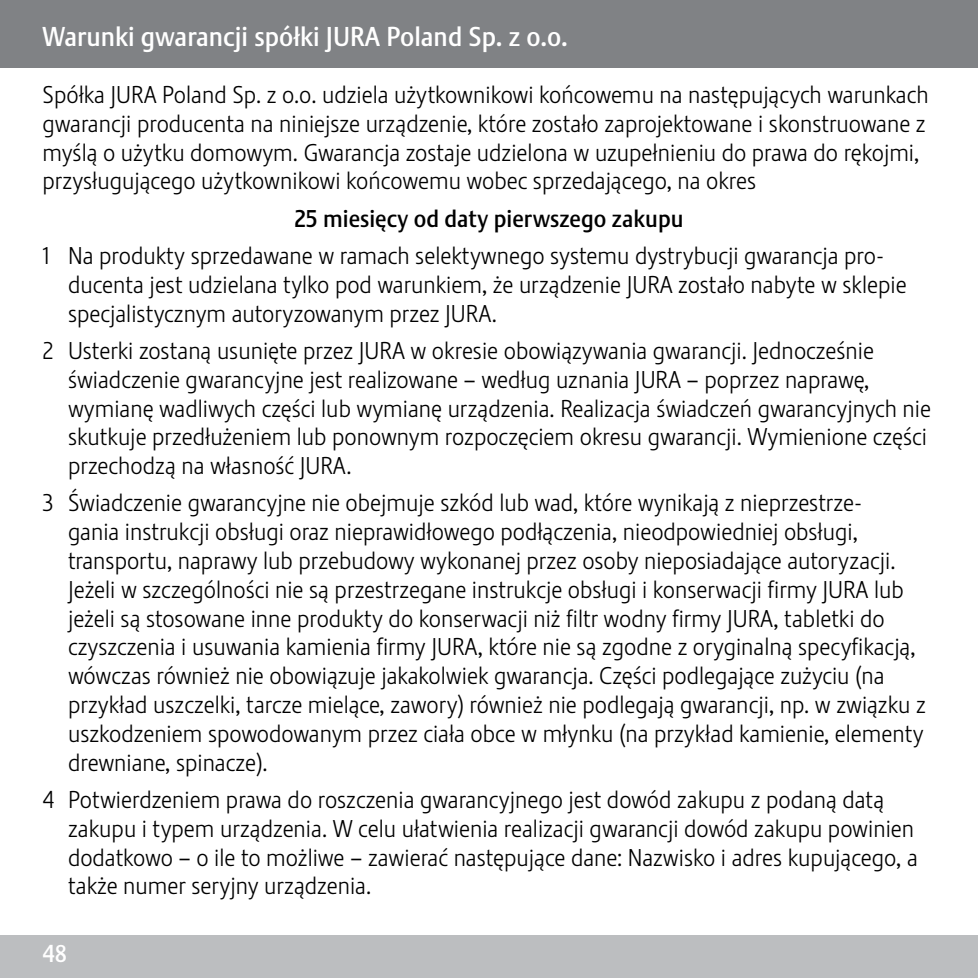
<style>
.page{position:relative;width:978px;height:978px;background:#fff}
.page>*{position:absolute;margin:0;border:0;box-sizing:border-box;transform-origin:0 0}
.t1{font:27px "Stalemate Pro 2 J Medium";color:#fff}
.t2{font:24px/28.8px "Stalemate Pro 2 J Light";color:#000}
.t3{font:24px "Stalemate Pro 2 J Medium";color:#000}
.t4{font:24px "Stalemate Pro 2 J Medium";color:#fff}
</style>
<div class="page">
<div style="left:0;top:935px;width:978px;height:43px;background:#bcbec0"></div>
<div style="left:0;top:0;width:978px;height:68px;background:#808285"></div>
<p class="t1" style="left:43px;top:20px;width:527px">Warunki gwarancji spółki JURA Poland Sp. z o.o.</p>
<p class="t2" style="left:43px;top:80px;width:888px">Spółka JURA Poland Sp. z o.o. udziela użytkownikowi końcowemu na następujących warunkach gwarancji producenta na niniejsze urządzenie, które zostało zaprojektowane i skonstruowane z myślą o użytku domowym. Gwarancja zostaje udzielona w uzupełnieniu do prawa do rękojmi, przysługującego użytkownikowi końcowemu wobec sprzedającego, na okres</p>
<p class="t3" style="left:294px;top:204px;width:391px">25 miesięcy od daty pierwszego zakupu</p>
<p class="t2" style="left:68px;top:241px;width:840px;text-indent:-26px">1 Na produkty sprzedawane w ramach selektywnego systemu dystrybucji gwarancja pro&shy;ducenta jest udzielana tylko pod warunkiem, że urządzenie JURA zostało nabyte w sklepie specjalistycznym autoryzowanym przez JURA.</p>
<p class="t2" style="left:68px;top:336px;width:864px;text-indent:-26px">2 Usterki zostaną usunięte przez JURA w okresie obowiązywania gwarancji. Jednocześnie świadczenie gwarancyjne jest realizowane – według uznania JURA – poprzez naprawę, wymianę wadliwych części lub wymianę urządzenia. Realizacja świadczeń gwarancyjnych nie skutkuje przedłużeniem lub ponownym rozpoczęciem okresu gwarancji. Wymienione części przechodzą na własność JURA.</p>
<p class="t2" style="left:68px;top:489px;width:859px;text-indent:-26px">3 Świadczenie gwarancyjne nie obejmuje szkód lub wad, które wynikają z nieprzestrze-<br>gania instrukcji obsługi oraz nieprawidłowego podłączenia, nieodpowiedniej obsługi, transportu, naprawy lub przebudowy wykonanej przez osoby nieposiadające autoryzacji.<br>Jeżeli w szczególności nie są przestrzegane instrukcje obsługi i konserwacji firmy JURA lub jeżeli są stosowane inne produkty do konserwacji niż filtr wodny firmy JURA, tabletki do czyszczenia i usuwania kamienia firmy JURA, które nie są zgodne z oryginalną specyfikacją, wówczas również nie obowiązuje jakakolwiek gwarancja. Części podlegające zużyciu (na przykład uszczelki, tarcze mielące, zawory) również nie podlegają gwarancji, np. w związku z uszkodzeniem spowodowanym przez ciała obce w młynku (na przykład kamienie, elementy drewniane, spinacze).</p>
<p class="t2" style="left:68px;top:785px;width:851px;text-indent:-26px">4 Potwierdzeniem prawa do roszczenia gwarancyjnego jest dowód zakupu z podaną datą zakupu i typem urządzenia. W celu ułatwienia realizacji gwarancji dowód zakupu powinien dodatkowo – o ile to możliwe – zawierać następujące dane: Nazwisko i adres kupującego, a także numer seryjny urządzenia.</p>
<p class="t4" style="left:43px;top:939px;width:26px">48</p>
</div>
